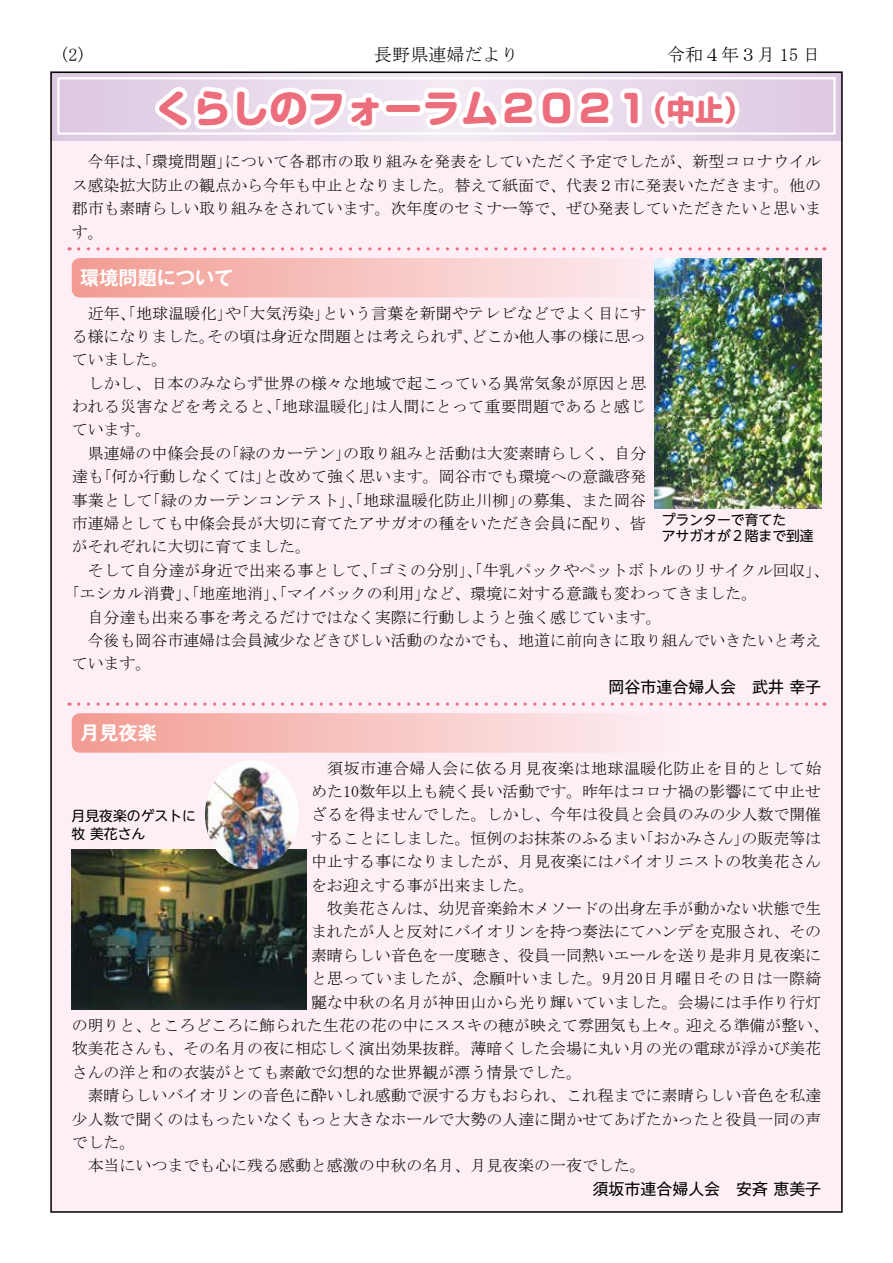
<style>
.page{position:relative;width:893px;height:1263px;background:#fff}
.page>*{position:absolute;margin:0;border:0;box-sizing:border-box;transform-origin:0 0}
.t1{font:800 38.25px "Soft Go Std";color:#ec6d7b}
.t2{font:700 19.2px "Gothic MB101 Pr 6 De";color:#fff}
.t3{font:18px "MS Mincho";color:#000}
.t4{font:15.9px/23.4px "MS Mincho";color:#000;text-align:justify}
.t5{font:15.9px "MS Mincho";letter-spacing:.02em;color:#000}
.t6{font:15.9px "Gothic MB101 Pr 6";color:#000}
.t7{font:13.8px/15.9px "UD Shin M Go Pro";color:#000}
.s1{font-size:28.65px}
</style>
<div class="page">
<div style="left:50px;top:72px;width:793px;height:1141px;background:#fdeff5"></div>
<svg style="left:52px;top:74px;width:789px;height:66px"></svg>
<svg style="left:79px;top:702px;width:746px;height:4px"></svg>
<svg style="left:79px;top:247px;width:746px;height:3px"></svg>
<div style="left:382px;top:100px;width:43px;height:16px;border:9px solid #fff;border-radius:3px"></div>
<div style="left:57px;top:77px;width:779px;height:58px;border:2px solid #fff"></div>
<svg style="left:72px;top:258px;width:540px;height:39px;background:#f6c1bd"></svg>
<img style="left:654px;top:258px;width:167px;height:250px">
<svg style="left:72px;top:713px;width:540px;height:40px;background:#f6c1be"></svg>
<img style="left:72px;top:849px;width:235px;height:161px">
<img style="left:205px;top:760px;width:93px;height:109px">
<svg style="left:148px;top:82px;width:239px;height:55px"></svg>
<svg style="left:417px;top:81px;width:330px;height:56px"></svg>
<p class="t3" style="left:60px;top:46px;width:29px">(2)</p>
<p class="t3" style="left:374px;top:46px;width:146px">長野県連婦だより</p>
<p class="t3" style="left:667px;top:46px;width:155px">令和４年３月 15 日</p>
<h1 class="t1" style="left:155px;top:81px;width:599px">くらしのフォーラム２０２１<span class="s1">（中止）</span></h1>
<p class="t4" style="left:72px;top:150px;width:751px;text-indent:16px">今年は、「環境問題」について各郡市の取り組みを発表をしていただく予定でしたが、新型コロナウイルス感染拡大防止の観点から今年も中止となりました。替えて紙面で、代表２市に発表いただきます。他の郡市も素晴らしい取り組みをされています。次年度のセミナー等で、ぜひ発表していただきたいと思います。</p>
<p class="t2" style="left:80px;top:262px;width:155px">環境問題について</p>
<p class="t4" style="left:72px;top:301px;width:576px;text-indent:16px">近年、「地球温暖化」や「大気汚染」という言葉を新聞やテレビなどでよく目にする様になりました。その頃は身近な問題とは考えられず、どこか他人事の様に思っていました。</p>
<p class="t4" style="left:72px;top:371px;width:576px;text-indent:16px">しかし、日本のみならず世界の様々な地域で起こっている異常気象が原因と思われる災害などを考えると、「地球温暖化」は人間にとって重要問題であると感じています。</p>
<p class="t4" style="left:72px;top:441px;width:576px;text-indent:16px">県連婦の中條会長の「緑のカーテン」の取り組みと活動は大変素晴らしく、自分達も「何か行動しなくては」と改めて強く思います。岡谷市でも環境への意識啓発事業として「緑のカーテンコンテスト」、「地球温暖化防止川柳」の募集、また岡谷市連婦としても中條会長が大切に育てたアサガオの種をいただき会員に配り、皆がそれぞれに大切に育てました。</p>
<p class="t4" style="left:88px;top:558px;width:743px">そして自分達が身近で出来る事として、「ゴミの分別」、「牛乳パックやペットボトルのリサイクル回収」、</p>
<p class="t4" style="left:64px;top:582px;width:695px">「エシカル消費」、「地産地消」、「マイバックの利用」など、環境に対する意識も変わってきました。</p>
<p class="t4" style="left:88px;top:605px;width:576px">自分達も出来る事を考えるだけではなく実際に行動しようと強く感じています。</p>
<p class="t4" style="left:88px;top:629px;width:735px">今後も岡谷市連婦は会員減少などきびしい活動のなかでも、地道に前向きに取り組んでいきたいと考え</p>
<p class="t4" style="left:72px;top:652px;width:81px">ています。</p>
<p class="t6" style="left:609px;top:674px;width:214px">岡谷市連合婦人会　武井幸子</p>
<p class="t7" style="left:662px;top:511px;width:154px">プランターで育てた<br>アサガオが２階まで到達</p>
<p class="t2" style="left:80px;top:717px;width:78px">月見夜楽</p>
<p class="t4" style="left:311px;top:756px;width:512px;text-indent:16px">須坂市連合婦人会に依る月見夜楽は地球温暖化防止を目的として始めた10数年以上も続く長い活動です。昨年はコロナ禍の影響にて中止せざるを得ませんでした。しかし、今年は役員と会員のみの少人数で開催することにしました。恒例のお抹茶のふるまい「おかみさん」の販売等は中止する事になりましたが、月見夜楽にはバイオリニストの牧美花さんをお迎えする事が出来ました。</p>
<p class="t4" style="left:327px;top:896px;width:496px">牧美花さんは、幼児音楽鈴木メソードの出身左手が動かない状態で生</p>
<p class="t4" style="left:311px;top:920px;width:512px">まれたが人と反対にバイオリンを持つ奏法にてハンデを克服され、その</p>
<p class="t4" style="left:311px;top:943px;width:512px">素晴らしい音色を一度聴き、役員一同熱いエールを送り是非月見夜楽に</p>
<p class="t5" style="left:311px;top:970px;width:512px">と思っていましたが、念願叶いました。9月20日月曜日その日は一際綺</p>
<p class="t4" style="left:311px;top:990px;width:512px">麗な中秋の名月が神田山から光り輝いていました。会場には手作り行灯</p>
<p class="t4" style="left:72px;top:1013px;width:759px">の明りと、ところどころに飾られた生花の花の中にススキの穂が映えて雰囲気も上々。迎える準備が整い、</p>
<p class="t4" style="left:72px;top:1037px;width:751px">牧美花さんも、その名月の夜に相応しく演出効果抜群。薄暗くした会場に丸い月の光の電球が浮かび美花</p>
<p class="t4" style="left:72px;top:1060px;width:512px">さんの洋と和の衣装がとても素敵で幻想的な世界観が漂う情景でした。</p>
<p class="t4" style="left:88px;top:1084px;width:735px">素晴らしいバイオリンの音色に酔いしれ感動で涙する方もおられ、これ程までに素晴らしい音色を私達</p>
<p class="t4" style="left:72px;top:1107px;width:751px">少人数で聞くのはもったいなくもっと大きなホールで大勢の人達に聞かせてあげたかったと役員一同の声</p>
<p class="t4" style="left:72px;top:1130px;width:65px">でした。</p>
<p class="t4" style="left:88px;top:1154px;width:560px">本当にいつまでも心に残る感動と感激の中秋の名月、月見夜楽の一夜でした。</p>
<p class="t6" style="left:593px;top:1175px;width:230px">須坂市連合婦人会　安斉恵美子</p>
<p class="t7" style="left:72px;top:806px;width:126px;line-height:18.1px">月見夜楽のゲストに牧 美花さん</p>
</div>
